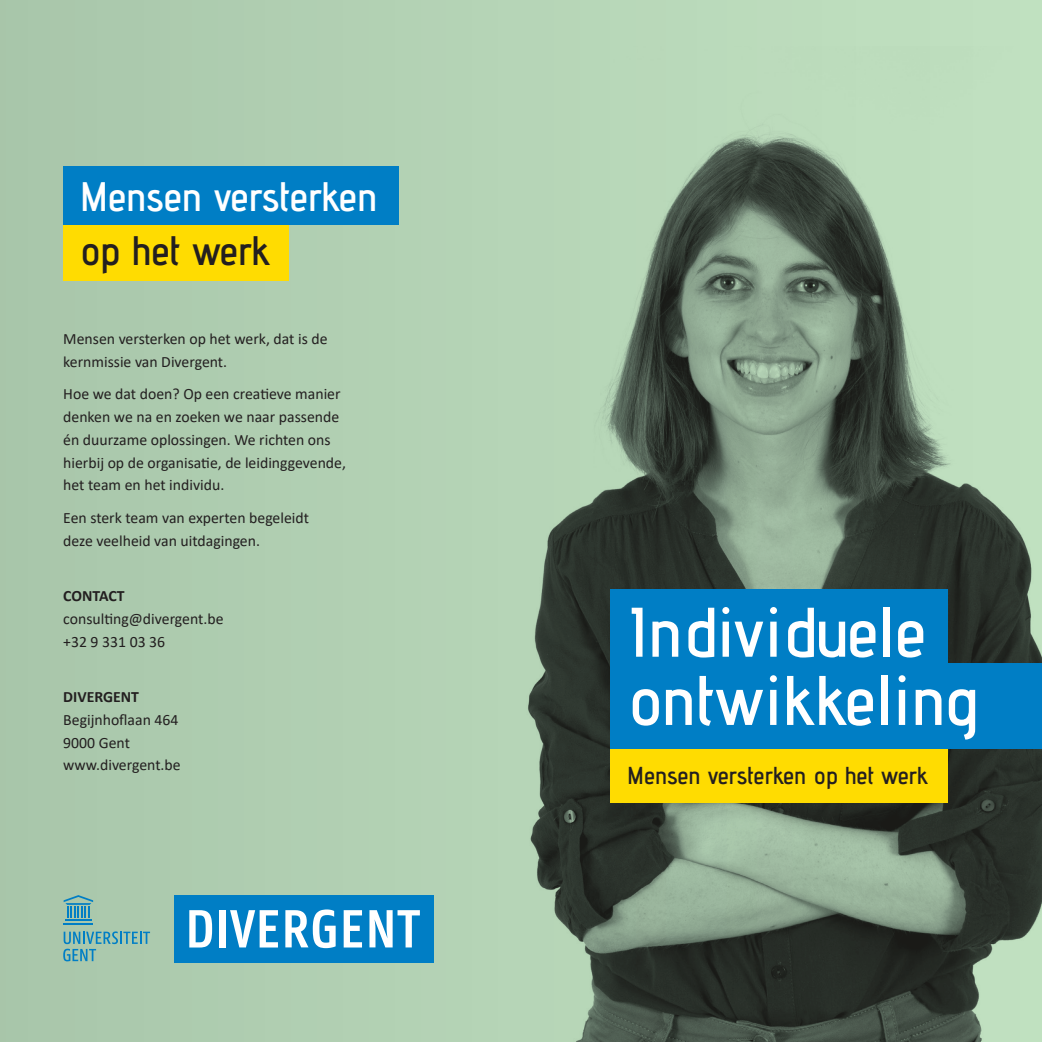
<style>
.page{position:relative;width:1042px;height:1042px;background:#b0ceb1}
.page>*{position:absolute;margin:0;border:0;box-sizing:border-box;transform-origin:0 0}
.t1{font:600 70px "Advent Pro";color:#fff}
.t2{font:600 41.12px "Advent Pro";color:#fff}
.t3{font:600 41.12px "Advent Pro";color:#231f20}
.t4{font:600 24.5px "Advent Pro";letter-spacing:.005em;color:#231f20}
.t5{font:15.75px/22.8px "Calibri";color:#231f20}
.t6{font:700 15.75px "Calibri";color:#231f20}
</style>
<div class="page">
<img style="left:528px;top:47px;width:514px;height:995px">
<div style="left:63px;top:222px;width:226px;height:59px;background:#ffdc01"></div>
<div style="left:63px;top:166px;width:336px;height:59px;background:#007ec5"></div>
<div style="left:611px;top:732px;width:337px;height:70px;background:#ffdc01"></div>
<div style="left:611px;top:589px;width:337px;height:85px;background:#007ec5"></div>
<div style="left:611px;top:663px;width:431px;height:86px;background:#007ec5"></div>
<hr style="left:65px;top:919px;width:26px;height:2px;background:#007ec5">
<hr style="left:64px;top:923px;width:29px;height:2px;background:#007ec5">
<svg style="left:64px;top:895px;width:29px;height:23px"></svg>
<svg style="left:63px;top:931px;width:87px;height:30px"></svg>
<div style="left:174px;top:895px;width:260px;height:67px;background:#007ec5"></div>
<svg style="left:189px;top:910px;width:23px;height:37px"></svg>
<div style="left:219px;top:910px;width:7px;height:37px;background:#fff"></div>
<svg style="left:230px;top:910px;width:48px;height:37px"></svg>
<svg style="left:285px;top:909px;width:51px;height:39px"></svg>
<svg style="left:344px;top:910px;width:18px;height:37px"></svg>
<svg style="left:369px;top:910px;width:51px;height:37px"></svg>
<h2 class="t2" style="left:80px;top:171px;width:299px">Mensen versterken</h2>
<h2 class="t3" style="left:80px;top:225px;width:192px">op het werk</h2>
<p class="t5" style="left:63px;top:327px;width:266px">Mensen versterken op het werk, dat is de kernmissie van Divergent.</p>
<p class="t5" style="left:63px;top:382px;width:284px">Hoe we dat doen? Op een creatieve manier denken we na en zoeken we naar passende én duurzame oplossingen. We richten ons hierbij op de organisatie, de leidinggevende, het team en het individu.</p>
<p class="t5" style="left:63px;top:506px;width:247px">Een sterk team van experten begeleidt deze veelheid van uitdagingen.</p>
<p class="t6" style="left:63px;top:586px;width:63px">CONTACT</p>
<p class="t5" style="left:63px;top:607px;width:162px">consulting@divergent.be +32 9 331 03 36</p>
<p class="t6" style="left:63px;top:687px;width:77px">DIVERGENT</p>
<p class="t5" style="left:63px;top:708px;width:119px">Begijnhoflaan 464<br>9000 Gent www.divergent.be</p>
<h1 class="t1" style="left:627px;top:589px;width:300px">Individuele</h1>
<h1 class="t1" style="left:627px;top:657px;width:352px">ontwikkeling</h1>
<h3 class="t4" style="left:627px;top:760px;width:302px">Mensen versterken op het werk</h3>
</div>
